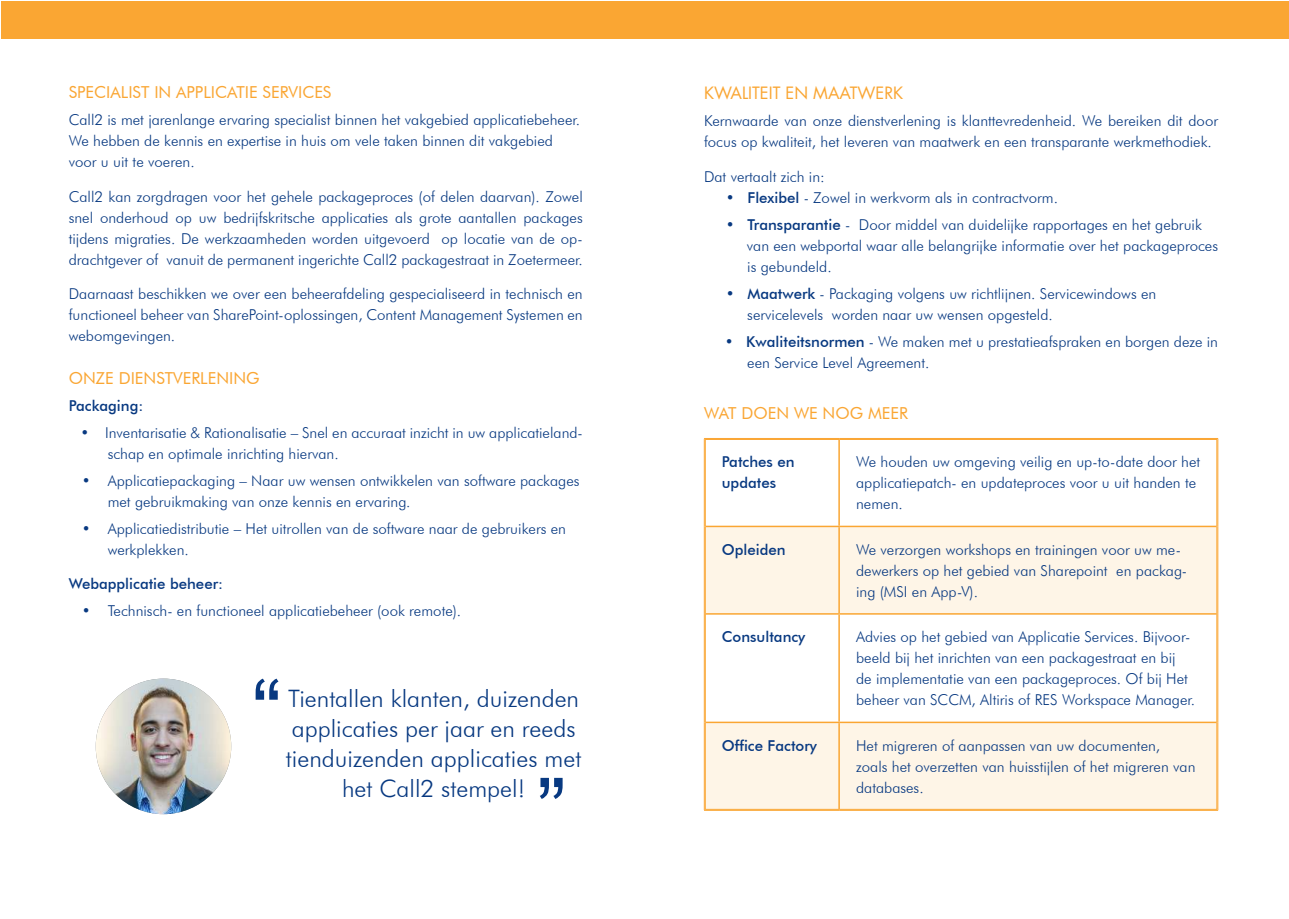
<style>
.page{position:relative;width:1289px;height:919px;background:#fff}
.page>*{position:absolute;margin:0;border:0;box-sizing:border-box;transform-origin:0 0}
.t1{font:300 24px/30px "Futura BT";color:#083981;text-align:center}
.t2{font:16.5px "Futura BT";color:#faa633}
.t3{font:16.5px "Futura LT";color:#faa633}
.t4{font:300 15px/21px "Futura BT";color:#083981}
.t5{font:500 15px/21px "Futura BT";color:#083981}
.s1{font-weight:500}
</style>
<div class="page">
<svg style="left:706px;top:527px;width:510px;height:282px;fill:#fef5e7"></svg>
<hr style="left:704px;top:526px;width:1px;height:88px;background:#faa633">
<hr style="left:705px;top:526px;width:1px;height:88px;background:#faa633">
<hr style="left:1216px;top:526px;width:1px;height:88px;background:#faa633">
<hr style="left:1217px;top:526px;width:1px;height:88px;background:#faa633">
<hr style="left:704px;top:614px;width:1px;height:108px;background:#faa633">
<hr style="left:705px;top:614px;width:1px;height:108px;background:#faa633">
<hr style="left:1216px;top:614px;width:1px;height:108px;background:#faa633">
<hr style="left:1217px;top:614px;width:1px;height:108px;background:#faa633">
<hr style="left:704px;top:722px;width:1px;height:88px;background:#faa633">
<hr style="left:705px;top:722px;width:1px;height:87px;background:#faa633">
<hr style="left:1216px;top:722px;width:1px;height:87px;background:#faa633">
<hr style="left:1217px;top:722px;width:1px;height:88px;background:#faa633">
<hr style="left:705px;top:809px;width:134px;height:1px;background:#faa633">
<hr style="left:704px;top:810px;width:135px;height:1px;background:#faa633">
<hr style="left:839px;top:809px;width:377px;height:1px;background:#faa633">
<hr style="left:839px;top:810px;width:378px;height:1px;background:#faa633">
<hr style="left:838px;top:527px;width:1px;height:86px;background:#faa633">
<hr style="left:705px;top:613px;width:134px;height:1px;background:#faa633">
<hr style="left:839px;top:613px;width:377px;height:1px;background:#faa633">
<hr style="left:838px;top:614px;width:1px;height:107px;background:#faa633">
<hr style="left:705px;top:721px;width:134px;height:2px;background:#faa633">
<hr style="left:839px;top:721px;width:377px;height:2px;background:#faa633">
<hr style="left:838px;top:723px;width:1px;height:86px;background:#faa633">
<hr style="left:704px;top:438px;width:135px;height:1px;background:#faa633">
<hr style="left:705px;top:439px;width:134px;height:1px;background:#faa633">
<hr style="left:704px;top:438px;width:1px;height:88px;background:#faa633">
<hr style="left:705px;top:439px;width:1px;height:87px;background:#faa633">
<hr style="left:705px;top:525px;width:134px;height:2px;background:#faa633">
<hr style="left:839px;top:438px;width:378px;height:1px;background:#faa633">
<hr style="left:839px;top:439px;width:377px;height:1px;background:#faa633">
<hr style="left:1216px;top:439px;width:1px;height:87px;background:#faa633">
<hr style="left:1217px;top:438px;width:1px;height:88px;background:#faa633">
<hr style="left:838px;top:439px;width:1px;height:86px;background:#faa633">
<hr style="left:839px;top:525px;width:377px;height:2px;background:#faa633">
<img style="left:96px;top:678px;width:135px;height:136px;border-radius:68px">
<svg style="left:256px;top:678px;width:22px;height:21px"></svg>
<svg style="left:540px;top:777px;width:22px;height:21px"></svg>
<div style="left:1px;top:1px;width:1287px;height:37px;background:#faa633"></div>
<p class="t2" style="left:69px;top:82px;width:264px">SPECIALIST IN APPLICATIE SERVICES</p>
<p class="t4" style="left:69px;top:109px;width:513px">Call2 is met jarenlange ervaring specialist binnen het vakgebied applicatiebeheer.<br>We hebben de kennis en expertise in huis om vele taken binnen dit vakgebied voor u uit te voeren.</p>
<p class="t4" style="left:69px;top:186px;width:515px;text-align:justify">Call2 kan zorgdragen voor het gehele packageproces (of delen daarvan). Zowel snel onderhoud op uw bedrijfskritsche applicaties als grote aantallen packages tijdens migraties. De werkzaamheden worden uitgevoerd op locatie van de op&shy;drachtgever of vanuit de permanent ingerichte Call2 packagestraat in Zoetermeer.</p>
<p class="t4" style="left:69px;top:283px;width:515px;text-align:justify">Daarnaast beschikken we over een beheerafdeling gespecialiseerd in technisch en functioneel beheer van SharePoint-oplossingen, Content Management Systemen en webomgevingen.</p>
<p class="t2" style="left:69px;top:367px;width:192px">ONZE DIENSTVERLENING</p>
<p class="t5" style="left:69px;top:394px;width:76px">Packaging:</p>
<p class="t4" style="left:108px;top:421px;width:476px;text-indent:-27px">• Inventarisatie &amp; Rationalisatie – Snel en accuraat inzicht in uw applicatieland&shy;schap en optimale inrichting hiervan.</p>
<p class="t4" style="left:108px;top:469px;width:473px;text-indent:-26px">• Applicatiepackaging – Naar uw wensen ontwikkelen van software packages met gebruikmaking van onze kennis en ervaring.</p>
<p class="t4" style="left:108px;top:517px;width:460px;text-indent:-26px">• Applicatiedistributie – Het uitrollen van de software naar de gebruikers en werkplekken.</p>
<p class="t5" style="left:69px;top:573px;width:156px">Webapplicatie beheer:</p>
<p class="t4" style="left:82px;top:600px;width:381px">• Technisch- en functioneel applicatiebeheer (ook remote).</p>
<h1 class="t1" style="left:286px;top:683px;width:297px">Tientallen klanten, duizenden applicaties per jaar en reeds tienduizenden applicaties met het Call2 stempel!</h1>
<p class="t3" style="left:704px;top:82px;width:201px">KWALITEIT EN MAATWERK</p>
<p class="t4" style="left:704px;top:110px;width:515px">Kernwaarde van onze dienstverlening is klanttevredenheid. We bereiken dit door focus op kwaliteit, het leveren van maatwerk en een transparante werkmethodiek.</p>
<p class="t4" style="left:704px;top:165px;width:122px">Dat vertaalt zich in:</p>
<p class="t4" style="left:725px;top:186px;width:334px">• <span class="s1">Flexibel</span> - Zowel in werkvorm als in contractvorm.</p>
<p class="t4" style="left:746px;top:213px;width:473px;text-indent:-21px">• <span class="s1">Transparantie</span> - Door middel van duidelijke rapportages en het gebruik van een webportal waar alle belangrijke informatie over het packageproces is gebundeld.</p>
<p class="t4" style="left:747px;top:282px;width:410px;text-indent:-22px">• <span class="s1">Maatwerk</span> - Packaging volgens uw richtlijnen. Servicewindows en servicelevels worden naar uw wensen opgesteld.</p>
<p class="t4" style="left:747px;top:330px;width:472px;text-indent:-22px">• <span class="s1">Kwaliteitsnormen</span> - We maken met u prestatieafspraken en borgen deze in een Service Level Agreement.</p>
<p class="t2" style="left:704px;top:403px;width:205px">WAT DOEN WE NOG MEER</p>
<p class="t5" style="left:721px;top:451px;width:74px">Patches en updates</p>
<p class="t4" style="left:856px;top:451px;width:346px">We houden uw omgeving veilig en up-to-date door het applicatiepatch- en updateproces voor u uit handen te nemen.</p>
<p class="t5" style="left:721px;top:539px;width:65px">Opleiden</p>
<p class="t4" style="left:856px;top:539px;width:332px">We verzorgen workshops en trainingen voor uw me&shy;dewerkers op het gebied van Sharepoint en packag&shy;ing (MSI en App-V).</p>
<p class="t5" style="left:721px;top:626px;width:85px">Consultancy</p>
<p class="t4" style="left:856px;top:626px;width:340px">Advies op het gebied van Applicatie Services. Bijvoor&shy;beeld bij het inrichten van een packagestraat en bij<br>de implementatie van een packageproces. Of bij Het beheer van SCCM, Altiris of RES Workspace Manager.</p>
<p class="t5" style="left:721px;top:734px;width:97px">Office Factory</p>
<p class="t4" style="left:856px;top:734px;width:341px">Het migreren of aanpassen van uw documenten,<br>zoals het overzetten van huisstijlen of het migreren van databases.</p>
</div>
